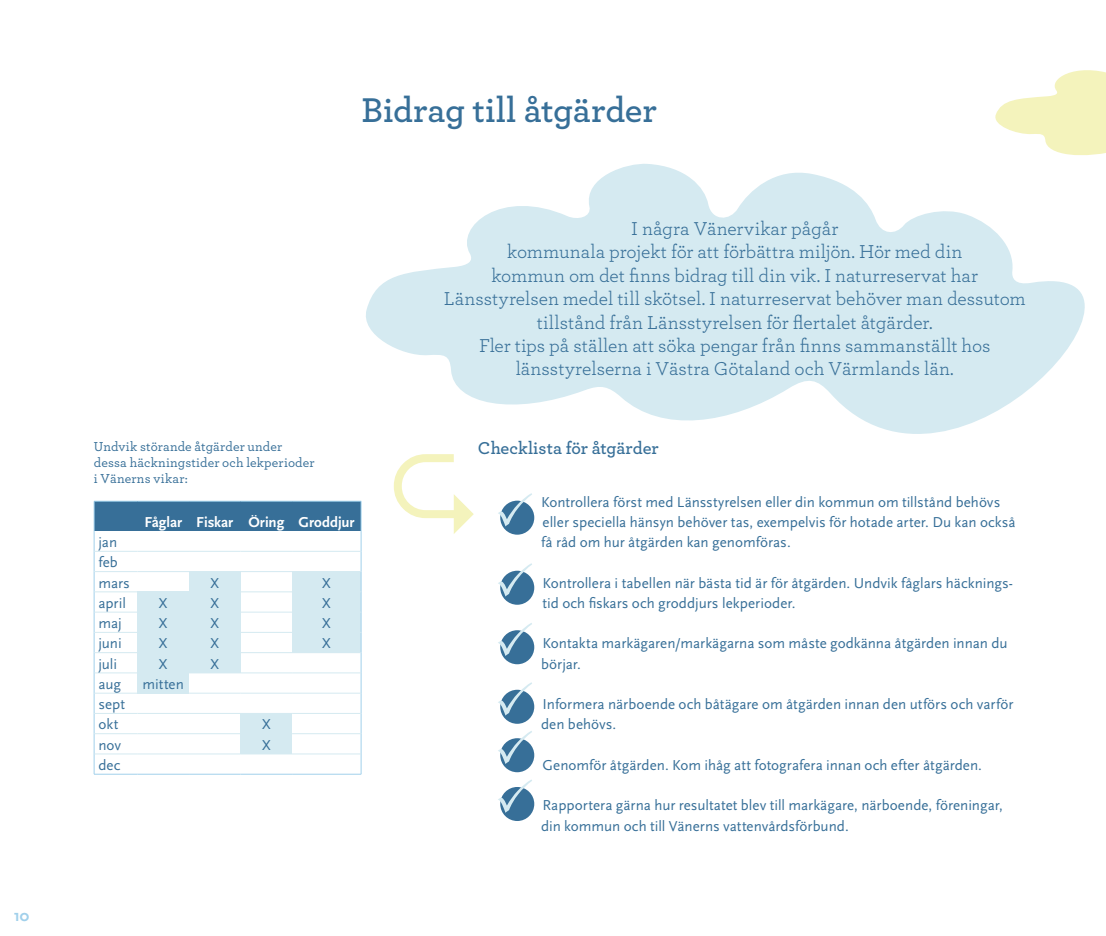
<style>
.page{position:relative;width:1106px;height:936px;background:#fff}
.page>*{position:absolute;margin:0;border:0;box-sizing:border-box;transform-origin:0 0}
.t1{font:600 36px "Archer";letter-spacing:-.005em;color:#376f98}
.t2{font:19.5px/23.4px "Archer";color:#376f98;text-align:center}
.t3{font:600 18px "Archer";color:#376f98}
.t4{font:700 16.5px "Scala Sans Pro";color:#a1d0eb}
.t5{font:15px/20.2px "Scala Sans Pro";color:#376f98}
.t6{font:700 15px "Scala Sans Pro";letter-spacing:-.005em;color:#fff}
.t7{font:500 13.5px/16.2px "Archer";letter-spacing:.01em;color:#376f98}
</style>
<div class="page">
<svg style="left:995px;top:70px;width:111px;height:85px"></svg>
<div style="left:94px;top:501px;width:43px;height:30px;background:#376f98"></div>
<div style="left:137px;top:501px;width:52px;height:30px;background:#376f98"></div>
<div style="left:189px;top:501px;width:51px;height:30px;background:#376f98"></div>
<div style="left:240px;top:501px;width:52px;height:30px;background:#376f98"></div>
<div style="left:292px;top:501px;width:69px;height:30px;background:#376f98"></div>
<div style="left:189px;top:571px;width:51px;height:21px;background:#d5eaf1"></div>
<div style="left:292px;top:571px;width:69px;height:21px;background:#d5eaf1"></div>
<div style="left:137px;top:592px;width:52px;height:20px;background:#d5eaf1"></div>
<div style="left:189px;top:592px;width:51px;height:20px;background:#d5eaf1"></div>
<div style="left:292px;top:592px;width:69px;height:20px;background:#d5eaf1"></div>
<div style="left:137px;top:612px;width:52px;height:20px;background:#d5eaf1"></div>
<div style="left:189px;top:612px;width:51px;height:20px;background:#d5eaf1"></div>
<div style="left:292px;top:612px;width:69px;height:20px;background:#d5eaf1"></div>
<div style="left:137px;top:632px;width:52px;height:20px;background:#d5eaf1"></div>
<div style="left:189px;top:632px;width:51px;height:20px;background:#d5eaf1"></div>
<div style="left:292px;top:632px;width:69px;height:20px;background:#d5eaf1"></div>
<div style="left:137px;top:652px;width:52px;height:21px;background:#d5eaf1"></div>
<div style="left:189px;top:652px;width:51px;height:21px;background:#d5eaf1"></div>
<div style="left:137px;top:673px;width:52px;height:20px;background:#d5eaf1"></div>
<div style="left:240px;top:733px;width:52px;height:21px;background:#d5eaf1"></div>
<div style="left:240px;top:713px;width:52px;height:20px;background:#d5eaf1"></div>
<hr style="left:94px;top:501px;width:43px;height:1px;background:#a1d0eb">
<hr style="left:94px;top:501px;width:1px;height:30px;background:#a1d0eb">
<hr style="left:137px;top:501px;width:52px;height:1px;background:#a1d0eb">
<hr style="left:189px;top:501px;width:51px;height:1px;background:#a1d0eb">
<hr style="left:240px;top:501px;width:52px;height:1px;background:#a1d0eb">
<hr style="left:292px;top:501px;width:69px;height:1px;background:#a1d0eb">
<svg style="left:94px;top:531px;width:1px;height:242px"></svg>
<svg style="left:361px;top:535px;width:1px;height:239px"></svg>
<hr style="left:94px;top:773px;width:43px;height:1px;background:#a1d0eb">
<hr style="left:137px;top:773px;width:52px;height:1px;background:#a1d0eb">
<hr style="left:189px;top:773px;width:51px;height:1px;background:#a1d0eb">
<hr style="left:240px;top:773px;width:52px;height:1px;background:#a1d0eb">
<hr style="left:292px;top:773px;width:69px;height:1px;background:#a1d0eb">
<hr style="left:94px;top:551px;width:43px;height:1px;background:#d5eaf1">
<hr style="left:137px;top:551px;width:52px;height:1px;background:#d5eaf1">
<hr style="left:189px;top:551px;width:51px;height:1px;background:#d5eaf1">
<hr style="left:240px;top:551px;width:52px;height:1px;background:#d5eaf1">
<hr style="left:292px;top:551px;width:69px;height:1px;background:#d5eaf1">
<hr style="left:94px;top:571px;width:43px;height:1px;background:#d5eaf1">
<hr style="left:137px;top:571px;width:52px;height:1px;background:#d5eaf1">
<hr style="left:240px;top:571px;width:52px;height:1px;background:#d5eaf1">
<hr style="left:94px;top:591px;width:43px;height:1px;background:#d5eaf1">
<hr style="left:137px;top:591px;width:52px;height:1px;background:#d5eaf1">
<hr style="left:240px;top:591px;width:52px;height:1px;background:#d5eaf1">
<hr style="left:94px;top:611px;width:43px;height:1px;background:#d5eaf1">
<hr style="left:240px;top:611px;width:52px;height:1px;background:#d5eaf1">
<hr style="left:94px;top:632px;width:43px;height:1px;background:#d5eaf1">
<hr style="left:240px;top:632px;width:52px;height:1px;background:#d5eaf1">
<hr style="left:94px;top:652px;width:43px;height:1px;background:#d5eaf1">
<hr style="left:240px;top:652px;width:52px;height:1px;background:#d5eaf1">
<hr style="left:292px;top:652px;width:69px;height:1px;background:#d5eaf1">
<hr style="left:94px;top:672px;width:43px;height:1px;background:#d5eaf1">
<hr style="left:240px;top:672px;width:52px;height:1px;background:#d5eaf1">
<hr style="left:292px;top:672px;width:69px;height:1px;background:#d5eaf1">
<hr style="left:94px;top:692px;width:43px;height:1px;background:#d5eaf1">
<hr style="left:189px;top:692px;width:51px;height:1px;background:#d5eaf1">
<hr style="left:240px;top:692px;width:52px;height:1px;background:#d5eaf1">
<hr style="left:292px;top:692px;width:69px;height:1px;background:#d5eaf1">
<hr style="left:94px;top:713px;width:43px;height:1px;background:#d5eaf1">
<hr style="left:137px;top:713px;width:52px;height:1px;background:#d5eaf1">
<hr style="left:189px;top:713px;width:51px;height:1px;background:#d5eaf1">
<hr style="left:292px;top:713px;width:69px;height:1px;background:#d5eaf1">
<hr style="left:94px;top:733px;width:43px;height:1px;background:#d5eaf1">
<hr style="left:137px;top:733px;width:52px;height:1px;background:#d5eaf1">
<hr style="left:189px;top:733px;width:51px;height:1px;background:#d5eaf1">
<hr style="left:292px;top:733px;width:69px;height:1px;background:#d5eaf1">
<hr style="left:94px;top:753px;width:43px;height:1px;background:#d5eaf1">
<hr style="left:137px;top:753px;width:52px;height:1px;background:#d5eaf1">
<hr style="left:189px;top:753px;width:51px;height:1px;background:#d5eaf1">
<hr style="left:292px;top:753px;width:69px;height:1px;background:#d5eaf1">
<svg style="left:359px;top:164px;width:726px;height:371px"></svg>
<div style="left:500px;top:500px;width:34px;height:34px;background:#376f98;border-radius:50%"></div>
<svg style="left:497px;top:493px;width:35px;height:33px"></svg>
<div style="left:500px;top:570px;width:34px;height:34px;background:#376f98;border-radius:50%"></div>
<svg style="left:498px;top:563px;width:34px;height:33px"></svg>
<div style="left:500px;top:630px;width:34px;height:34px;background:#376f98;border-radius:50%"></div>
<svg style="left:498px;top:623px;width:34px;height:33px"></svg>
<div style="left:500px;top:689px;width:34px;height:34px;background:#376f98;border-radius:50%"></div>
<svg style="left:498px;top:682px;width:34px;height:33px"></svg>
<div style="left:500px;top:738px;width:34px;height:34px;background:#376f98;border-radius:50%"></div>
<svg style="left:498px;top:731px;width:34px;height:33px"></svg>
<div style="left:500px;top:787px;width:34px;height:34px;background:#376f98;border-radius:50%"></div>
<svg style="left:498px;top:779px;width:34px;height:33px"></svg>
<p class="t4" style="left:13px;top:905px;width:17px">10</p>
<h1 class="t1" style="left:361px;top:88px;width:297px">Bidrag till åtgärder</h1>
<p class="t7" style="left:94px;top:437px;width:222px">Undvik störande åtgärder under dessa häckningstider och lekperioder i Vänerns vikar:</p>
<p class="t2" style="left:444px;top:216px;width:583px">I några Vänervikar pågår<br>kommunala projekt för att förbättra miljön. Hör med din<br>kommun om det fnns bidrag till din vik. I naturreservat har Länsstyrelsen medel till skötsel. I naturreservat behöver man dessutom tillstånd från Länsstyrelsen för fertalet åtgärder.<br>Fler tips på ställen att söka pengar från fnns sammanställt hos länsstyrelserna i Västra Götaland och Värmlands län.</p>
<p class="t3" style="left:478px;top:437px;width:182px">Checklista för åtgärder</p>
<p class="t5" style="left:541px;top:491px;width:461px">Kontrollera först med Länsstyrelsen eller din kommun om tillstånd behövs</p>
<p class="t6" style="left:144px;top:513px;width:212px">Fåglar Fiskar Öring Groddjur</p>
<p class="t5" style="left:542px;top:511px;width:474px">eller speciella hänsyn behöver tas, exempelvis för hotade arter. Du kan också</p>
<p class="t5" style="left:98px;top:532px;width:33px">jan feb mars</p>
<p class="t5" style="left:210px;top:572px;width:10px">X</p>
<p class="t5" style="left:322px;top:572px;width:10px">X</p>
<p class="t5" style="left:98px;top:592px;width:29px">april</p>
<p class="t5" style="left:159px;top:592px;width:10px">X</p>
<p class="t5" style="left:210px;top:592px;width:10px">X</p>
<p class="t5" style="left:322px;top:592px;width:10px">X</p>
<p class="t5" style="left:98px;top:613px;width:25px">maj</p>
<p class="t5" style="left:159px;top:613px;width:10px">X</p>
<p class="t5" style="left:210px;top:613px;width:10px">X</p>
<p class="t5" style="left:322px;top:613px;width:10px">X</p>
<p class="t5" style="left:98px;top:633px;width:25px">juni</p>
<p class="t5" style="left:159px;top:633px;width:10px">X</p>
<p class="t5" style="left:210px;top:633px;width:10px">X</p>
<p class="t5" style="left:322px;top:633px;width:10px">X</p>
<p class="t5" style="left:98px;top:653px;width:20px">juli</p>
<p class="t5" style="left:159px;top:653px;width:10px">X</p>
<p class="t5" style="left:210px;top:653px;width:10px">X</p>
<p class="t5" style="left:98px;top:673px;width:24px">aug</p>
<p class="t5" style="left:143px;top:673px;width:43px">mitten</p>
<p class="t5" style="left:98px;top:694px;width:28px">sept okt</p>
<p class="t5" style="left:262px;top:714px;width:10px">X</p>
<p class="t5" style="left:98px;top:734px;width:24px">nov</p>
<p class="t5" style="left:262px;top:734px;width:10px">X</p>
<p class="t5" style="left:98px;top:754px;width:24px">dec</p>
<p class="t5" style="left:541px;top:532px;width:251px">få råd om hur åtgärden kan genomföras.</p>
<p class="t5" style="left:542px;top:572px;width:472px">Kontrollera i tabellen när bästa tid är för åtgärden. Undvik fåglars häcknings&shy;tid och fskars och groddjurs lekperioder.</p>
<p class="t5" style="left:542px;top:633px;width:466px">Kontakta markägaren/markägarna som måste godkänna åtgärden innan du</p>
<p class="t5" style="left:541px;top:653px;width:41px">börjar.</p>
<p class="t5" style="left:541px;top:694px;width:474px">Informera närboende och båtägare om åtgärden innan den utförs och varför den behövs.</p>
<p class="t5" style="left:542px;top:754px;width:441px">Genomför åtgärden. Kom ihåg att fotografera innan och efter åtgärden.</p>
<p class="t5" style="left:542px;top:795px;width:462px">Rapportera gärna hur resultatet blev till markägare, närboende, föreningar,</p>
<p class="t5" style="left:541px;top:815px;width:309px">din kommun och till Vänerns vattenvårdsförbund.</p>
</div>
